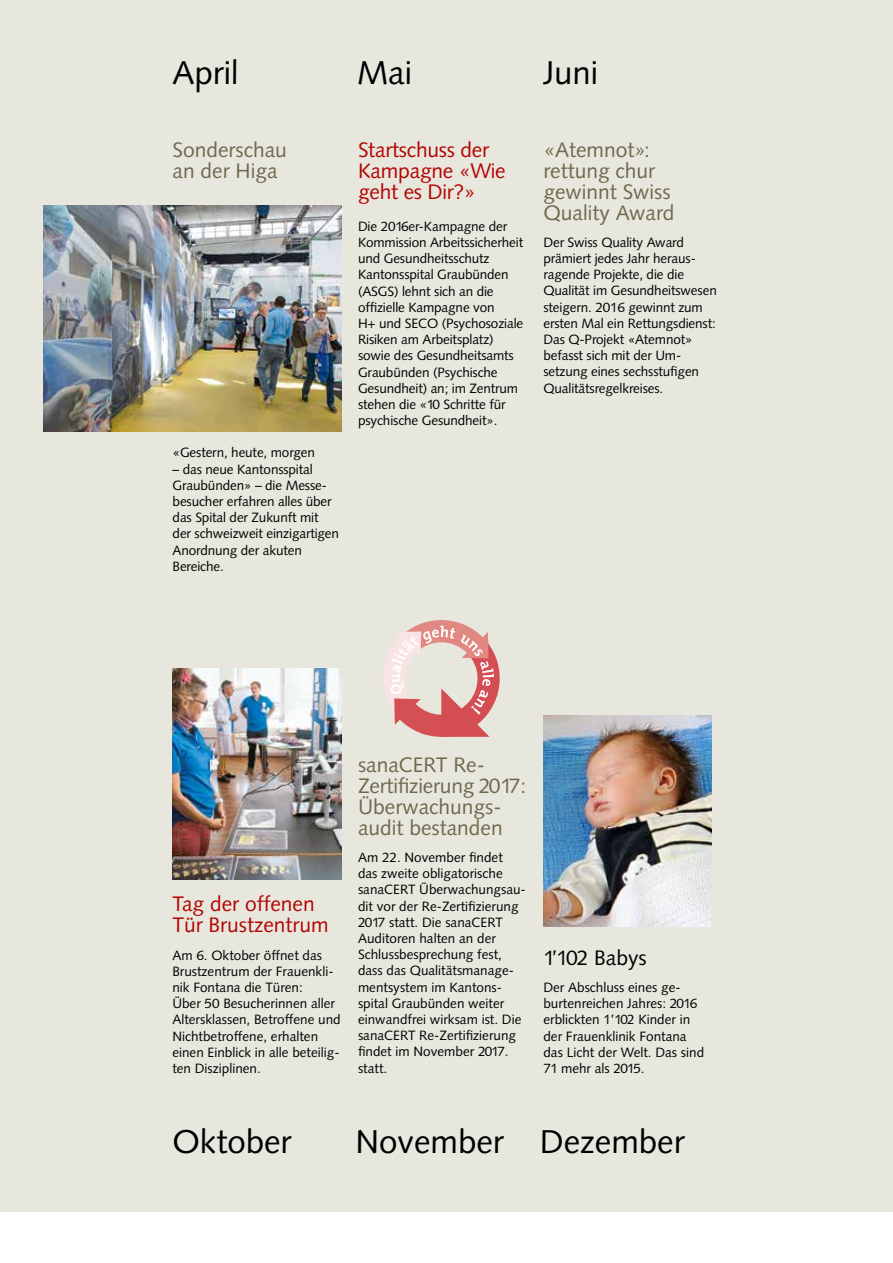
<style>
.page{position:relative;width:893px;height:1263px;background:#fff}
.page>*{position:absolute;margin:0;border:0;box-sizing:border-box;transform-origin:0 0}
.t1{font:33px "Syntax";color:#000}
.t2{font:21px/21px "Syntax";color:#6d6b4d}
.t3{font:21px/21px "Syntax";letter-spacing:-.01em;color:#b30501}
.t4{font:21px "Syntax";color:#000}
.t5{font:13.5px/16.2px "Syntax";letter-spacing:-.01em;color:#000}
</style>
<div class="page">
<div style="left:0;top:0;width:893px;height:1212px;background:#e8e7de"></div>
<img style="left:44px;top:205px;width:297px;height:227px">
<img style="left:543px;top:716px;width:169px;height:210px">
<img style="left:173px;top:669px;width:168px;height:210px">
<svg style="left:383px;top:620px;width:117px;height:117px"></svg>
<h1 class="t1" style="left:173px;top:53px;width:68px">April</h1>
<h1 class="t1" style="left:357px;top:53px;width:56px">Mai</h1>
<h1 class="t1" style="left:543px;top:53px;width:57px">Juni</h1>
<h2 class="t2" style="left:173px;top:139px;width:116px">Sonderschau an der Higa</h2>
<p class="t5" style="left:173px;top:445px;width:144px">«Gestern, heute, morgen</p>
<p class="t5" style="left:173px;top:461px;width:168px">– das neue Kantonsspital<br>Graubünden» – die Messe&shy;besucher erfahren alles über das Spital der Zukunft mit der schweizweit einzigartigen<br>Anordnung der akuten<br>Bereiche.</p>
<h2 class="t3" style="left:358px;top:139px;width:149px">Startschuss der<br>Kampagne «Wie geht es Dir?»</h2>
<p class="t5" style="left:358px;top:218px;width:167px">Die 2016er-Kampagne der<br>Kommission Arbeitssicherheit und Gesundheitsschutz<br>Kantonsspital Graubünden (ASGS) lehnt sich an die offizielle Kampagne von<br>H+ und SECO (Psychosoziale<br>Risiken am Arbeitsplatz) sowie des Gesundheitsamts<br>Graubünden (Psychische<br>Gesundheit) an; im Zentrum stehen die «10 Schritte für psychische Gesundheit».</p>
<h2 class="t2" style="left:543px;top:139px;width:133px">«Atemnot»: rettung chur gewinnt Swiss<br>Quality Award</h2>
<p class="t5" style="left:543px;top:234px;width:175px">Der Swiss Quality Award prämiert jedes Jahr heraus&shy;ragende Projekte, die die<br>Qualität im Gesundheitswesen steigern. 2016 gewinnt zum ersten Mal ein Rettungsdienst:<br>Das Q-Projekt «Atemnot» befasst sich mit der Um&shy;setzung eines sechsstufigen<br>Qualitätsregelkreises.</p>
<h2 class="t3" style="left:172px;top:893px;width:158px">Tag der offenen<br>Tür Brustzentrum</h2>
<p class="t5" style="left:172px;top:947px;width:170px">Am 6. Oktober öffnet das<br>Brustzentrum der Frauenkli&shy;nik Fontana die Türen:<br>Über 50 Besucherinnen aller<br>Altersklassen, Betroffene und<br>Nichtbetroffene, erhalten einen Einblick in alle beteilig&shy;ten Disziplinen.</p>
<h2 class="t2" style="left:358px;top:754px;width:170px">sanaCERT Re-<br>Zertifizierung 2017:<br>Überwachungs&shy;audit bestanden</h2>
<p class="t5" style="left:358px;top:849px;width:169px">Am 22. November findet<br>das zweite obligatorische sanaCERT Überwachungsau&shy;dit vor der Re-Zertifizierung<br>2017 statt. Die sanaCERT<br>Auditoren halten an der<br>Schlussbesprechung fest, dass das Qualitätsmanage&shy;mentsystem im Kantons&shy;spital Graubünden weiter einwandfrei wirksam ist. Die sanaCERT Re-Zertifizierung findet im November 2017. statt.</p>
<h2 class="t4" style="left:543px;top:945px;width:105px">1’102 Babys</h2>
<p class="t5" style="left:543px;top:979px;width:162px">Der Abschluss eines ge&shy;burtenreichen Jahres: 2016 erblickten 1’102 Kinder in der Frauenklinik Fontana das Licht der Welt. Das sind<br>71 mehr als 2015.</p>
<h1 class="t1" style="left:172px;top:1121px;width:121px">Oktober</h1>
<h1 class="t1" style="left:355px;top:1121px;width:331px">November Dezember</h1>
</div>
